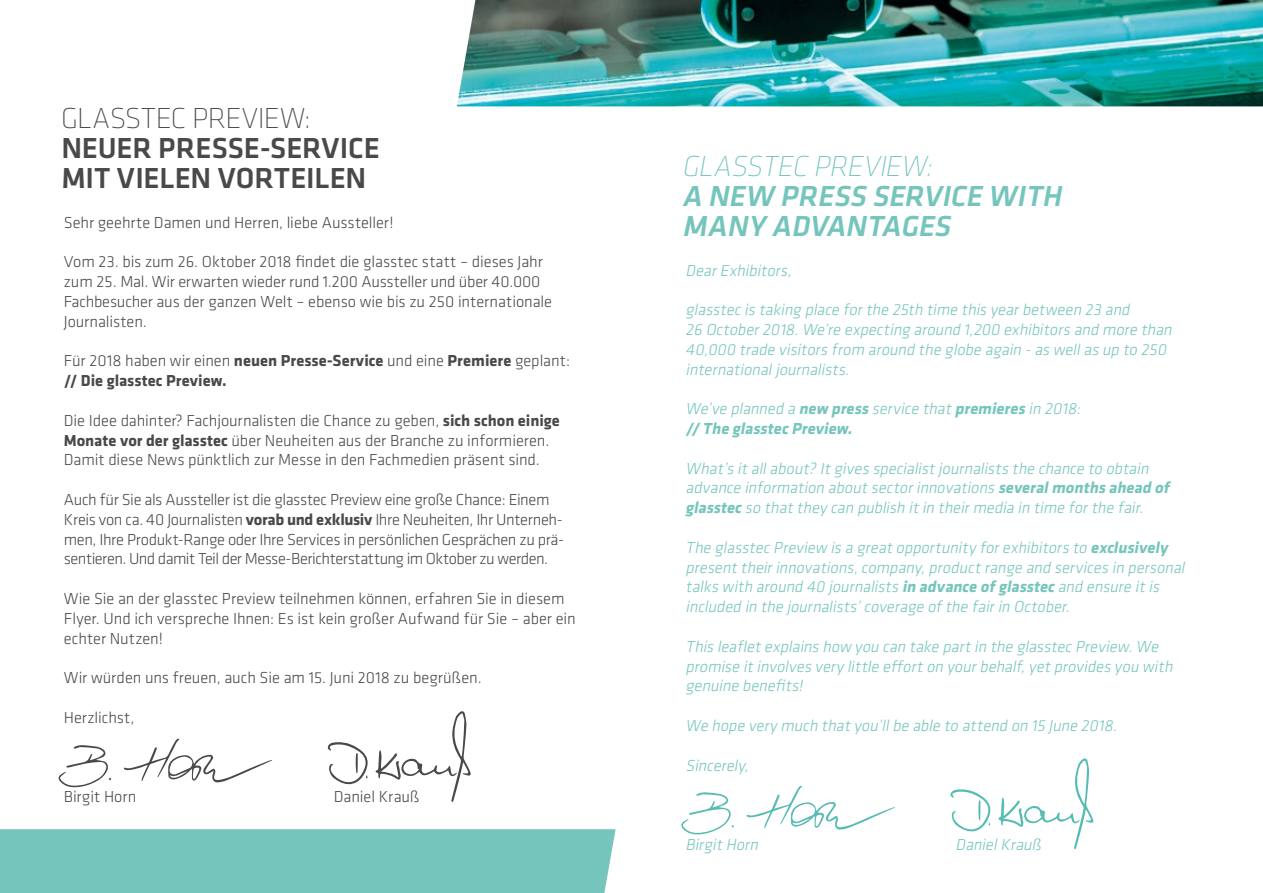
<style>
.page{position:relative;width:1263px;height:893px;background:#fff}
.page>*{position:absolute;margin:0;border:0;box-sizing:border-box;transform-origin:0 0}
.t1{font:500 30px/30px "Klavika";letter-spacing:-.005em;color:#494948}
.t2{font:italic 500 30px/30px "Klavika";color:#75c5bd}
.t3{font:200 30px "Klavika Display";letter-spacing:.01em;color:#494948}
.t4{font:italic 200 30px "Klavika Display";color:#75c5bd}
.t5{font:300 16.5px/19.8px "Klavika";letter-spacing:-.01em;color:#494948}
.t6{font:italic 300 16.5px/19.8px "Klavika";color:#75c5bd}
.t7{font:700 16.5px/19.8px "Klavika";letter-spacing:.005em;color:#494948}
.t8{font:italic 700 16.5px/19.8px "Klavika";color:#75c5bd}
.s1{font-weight:300}
.s2{font-weight:700}
</style>
<div class="page">
<div style="left:0;top:829px;width:616px;height:64px;background:#75c5bd"></div>
<img style="left:457px;top:0;width:806px;height:106px">
<svg style="left:376px;top:711px;width:95px;height:91px"></svg>
<svg style="left:328px;top:742px;width:40px;height:43px"></svg>
<svg style="left:124px;top:738px;width:148px;height:45px"></svg>
<svg style="left:58px;top:745px;width:53px;height:42px"></svg>
<svg style="left:998px;top:758px;width:96px;height:91px"></svg>
<svg style="left:950px;top:789px;width:41px;height:43px"></svg>
<svg style="left:746px;top:785px;width:149px;height:45px"></svg>
<svg style="left:681px;top:792px;width:53px;height:43px"></svg>
<h1 class="t3" style="left:61px;top:101px;width:250px">GLASSTEC PREVIEW:</h1>
<h1 class="t1" style="left:61px;top:132px;width:320px">NEUER PRESSE-SERVICE<br>MIT VIELEN VORTEILEN</h1>
<p class="t5" style="left:64px;top:212px;width:331px">Sehr geehrte Damen und Herren, liebe Aussteller!</p>
<p class="t5" style="left:64px;top:252px;width:490px">Vom 23. bis zum 26. Oktober 2018 findet die glasstec statt – dieses Jahr zum 25. Mal. Wir erwarten wieder rund 1.200 Aussteller und über 40.000<br>Fachbesucher aus der ganzen Welt – ebenso wie bis zu 250 internationale Journalisten.</p>
<p class="t7" style="left:64px;top:350px;width:508px"><span class="s1">Für 2018 haben wir einen</span> neuen Presse-Service <span class="s1">und eine</span> Premiere <span class="s1">geplant: </span>// Die glasstec Preview.</p>
<p class="t5" style="left:64px;top:410px;width:498px">Die Idee dahinter? Fachjournalisten die Chance zu geben, <span class="s2">sich schon einige<br>Monate vor der glasstec</span> über Neuheiten aus der Branche zu informieren.<br>Damit diese News pünktlich zur Messe in den Fachmedien präsent sind.</p>
<p class="t5" style="left:64px;top:489px;width:500px">Auch für Sie als Aussteller ist die glasstec Preview eine große Chance: Einem Kreis von ca. 40 Journalisten <span class="s2">vorab und exklusiv</span> Ihre Neuheiten, Ihr Unterneh&shy;men, Ihre Produkt-Range oder Ihre Services in persönlichen Gesprächen zu prä&shy;sentieren. Und damit Teil der Messe-Berichterstattung im Oktober zu werden.</p>
<p class="t5" style="left:64px;top:588px;width:513px">Wie Sie an der glasstec Preview teilnehmen können, erfahren Sie in diesem<br>Flyer. Und ich verspreche Ihnen: Es ist kein großer Aufwand für Sie – aber ein echter Nutzen!</p>
<p class="t5" style="left:64px;top:668px;width:419px">Wir würden uns freuen, auch Sie am 15. Juni 2018 zu begrüßen.</p>
<p class="t5" style="left:64px;top:707px;width:72px">Herzlichst,</p>
<p class="t5" style="left:64px;top:786px;width:74px">Birgit Horn</p>
<p class="t5" style="left:334px;top:786px;width:87px">Daniel Krauß</p>
<h1 class="t4" style="left:682px;top:149px;width:256px">GLASSTEC PREVIEW:</h1>
<h1 class="t2" style="left:682px;top:180px;width:388px">A NEW PRESS SERVICE WITH<br>MANY ADVANTAGES</h1>
<p class="t6" style="left:685px;top:260px;width:111px">DearExhibitors,</p>
<p class="t6" style="left:685px;top:300px;width:491px">glasstec is taking place forthe 25th time this yearbetween 23 and<br>26 October2018.We’re expecting around 1,200 exhibitors and more than 40,000 trade visitors from around the globe again -as wellas up to 250 internationaljournalists.</p>
<p class="t8" style="left:685px;top:398px;width:400px"><span class="s1">We’ve planned a</span> new press<span class="s1">service that</span>premieres<span class="s1">in 2018: </span>// The glasstecPreview.</p>
<p class="t6" style="left:685px;top:458px;width:489px">What’s itallabout? Itgives specialistjournalists the chance to obtain advance information aboutsectorinnovations <span class="s2">severalmonthsahead of glasstec</span>so thatthey can publish itin theirmedia in time forthe fair.</p>
<p class="t6" style="left:685px;top:537px;width:504px">The glasstec Preview is a greatopportunity forexhibitors to <span class="s2">exclusively </span>presenttheirinnovations,company,productrange and services in personal talks with around 40 journalists <span class="s2">in advance ofglasstec</span>and ensure itis included in the journalists’coverage ofthe fairin October.</p>
<p class="t6" style="left:685px;top:636px;width:492px">This leafletexplains how you can take partin the glasstec Preview.We promise itinvolves very little efforton yourbehalf,yetprovides you with genuine benefits!</p>
<p class="t6" style="left:685px;top:715px;width:436px">We hope very much thatyou’llbe able to attend on 15 June 2018.</p>
<p class="t6" style="left:685px;top:755px;width:68px">Sincerely,</p>
<p class="t6" style="left:685px;top:834px;width:78px">BirgitHorn</p>
<p class="t6" style="left:955px;top:834px;width:91px">DanielKrauß</p>
</div>
